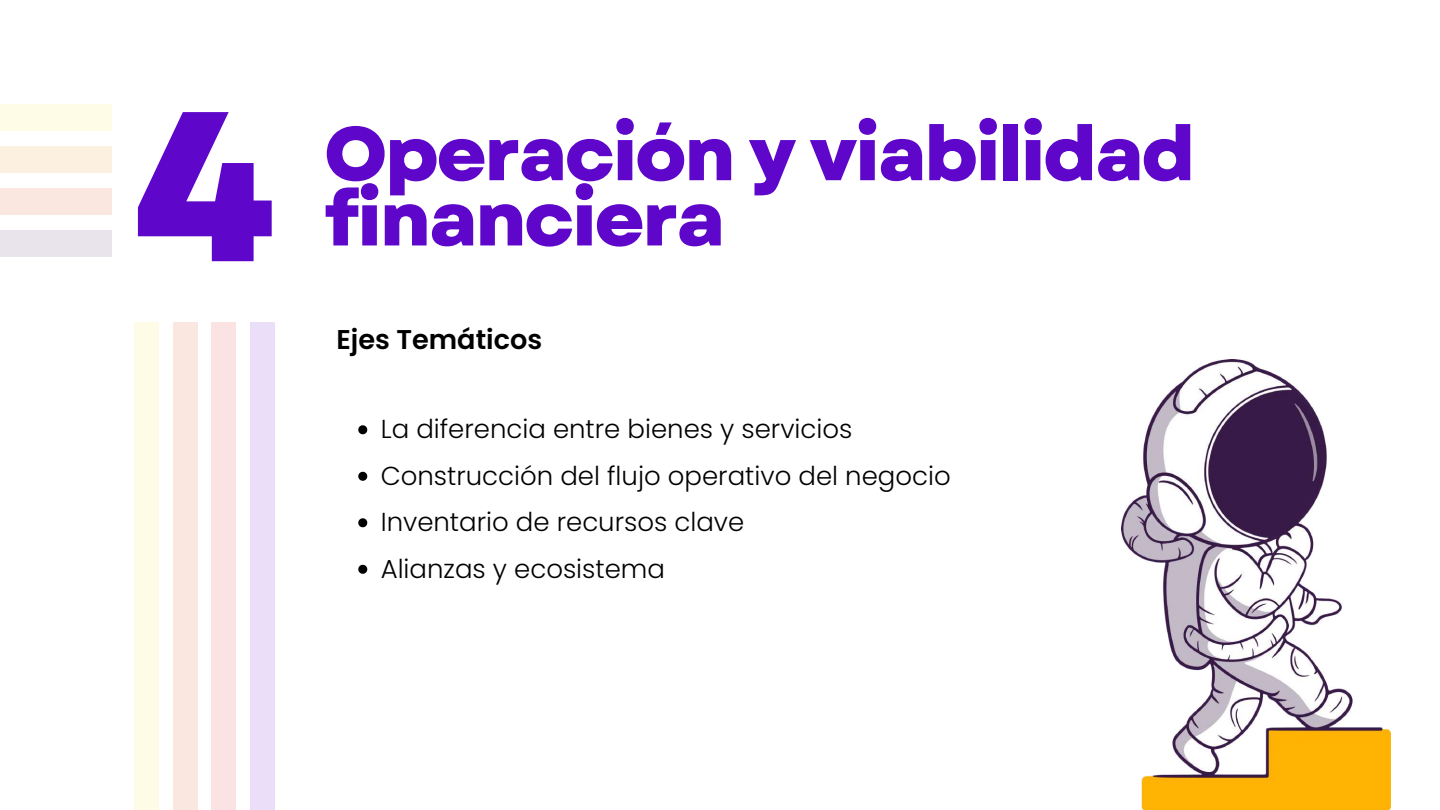
<style>
.page{position:relative;width:1440px;height:810px;background:#fff}
.page>*{position:absolute;margin:0;border:0;box-sizing:border-box;transform-origin:0 0}
.t1{font:800 213px "Garet";color:#5e07cb}
.t2{font:800 75.9px/65.2px "Garet";letter-spacing:-.03em;color:#5e07cb}
.t3{font:600 27.1px "Poppins";color:#000}
.t4{font:300 26px/46.5px "Poppins";color:#000}
</style>
<div class="page">
<img style="left:1122px;top:359px;width:269px;height:451px">
<svg style="left:358px;top:425px;width:9px;height:9px"></svg>
<svg style="left:358px;top:472px;width:9px;height:9px"></svg>
<svg style="left:358px;top:518px;width:9px;height:9px"></svg>
<svg style="left:358px;top:565px;width:9px;height:9px"></svg>
<div style="left:251px;top:322px;width:24px;height:487px;background:#eadef8"></div>
<div style="left:212px;top:322px;width:24px;height:487px;background:#fbe3e3"></div>
<div style="left:173px;top:322px;width:24px;height:487px;background:#fae7e0"></div>
<div style="left:134px;top:322px;width:24px;height:487px;background:#fefce7"></div>
<div style="left:0;top:231px;width:112px;height:26px;background:#e9e3ec"></div>
<div style="left:0;top:189px;width:112px;height:26px;background:#fae7e0"></div>
<div style="left:0;top:146px;width:112px;height:27px;background:#fcf1e1"></div>
<div style="left:0;top:104px;width:112px;height:26px;background:#fefce7"></div>
<h1 class="t1" style="left:133px;top:33px;width:144px">4</h1>
<h2 class="t2" style="left:324px;top:121px;width:873px">Operación y viabilidad financiera</h2>
<p class="t3" style="left:337px;top:320px;width:207px">Ejes Temáticos</p>
<p class="t4" style="left:381px;top:406px;width:571px">La diferencia entre bienes y servicios Construcción del flujo operativo del negocio Inventario de recursos clave<br>Alianzas y ecosistema</p>
</div>
